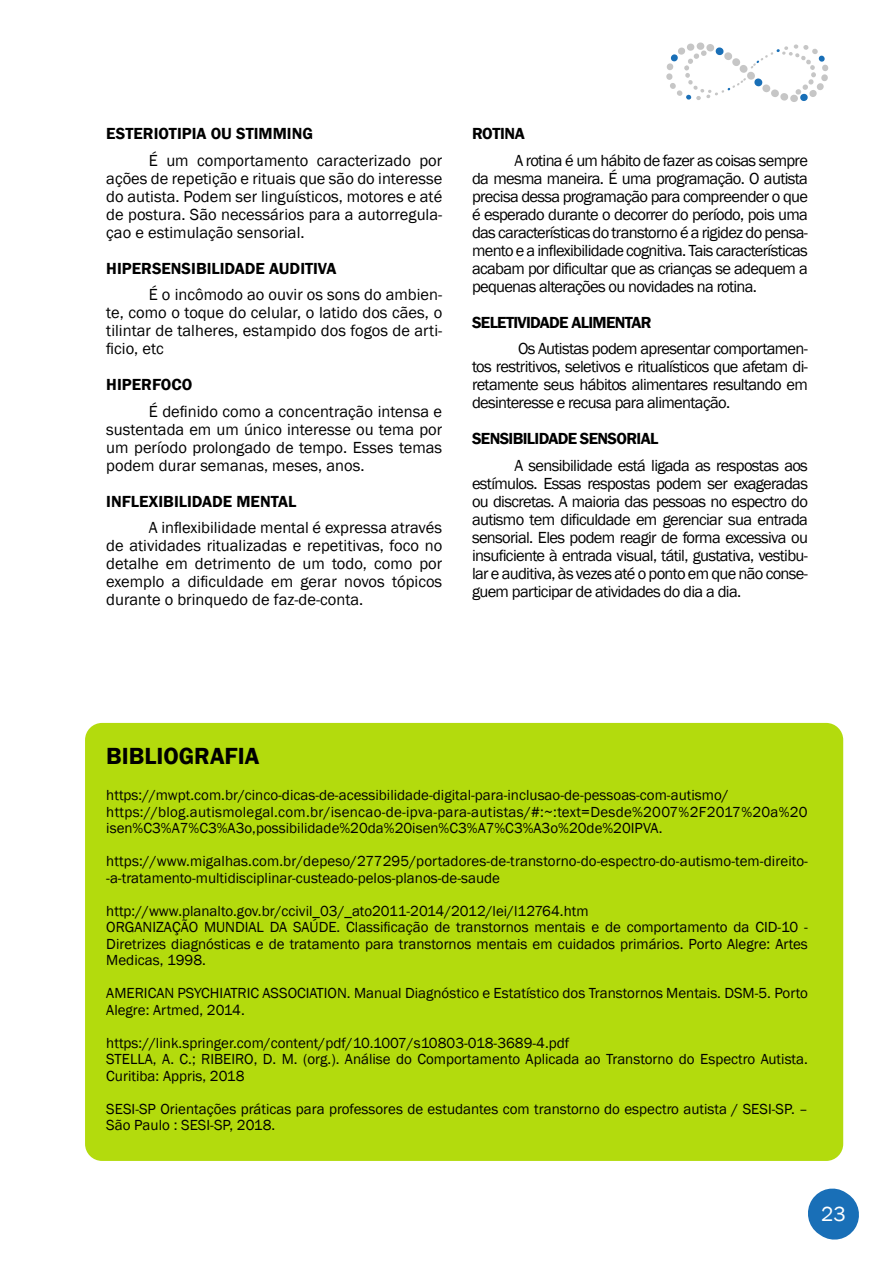
<style>
.page{position:relative;width:893px;height:1263px;background:#fff}
.page>*{position:absolute;margin:0;border:0;box-sizing:border-box;transform-origin:0 0}
.t1{font:600 24px "Franklin Gothic";color:#000}
.t2{font:21px "Franklin Gothic";color:#fff}
.t3{font:16.5px/18px "Franklin Gothic";color:#000;text-align:justify}
.t4{font:600 16.5px "Franklin Gothic";color:#000}
.t5{font:600 16.5px "Franklin Gothic";letter-spacing:-.04em;color:#000}
.t6{font:15px/16.5px "Franklin Gothic";color:#000}
</style>
<div class="page">
<div style="left:85px;top:723px;width:758px;height:438px;background:#b3db0d;border-radius:17px"></div>
<svg style="left:666px;top:42px;width:162px;height:60px"></svg>
<svg style="left:808px;top:1188px;width:51px;height:52px"></svg>
<p class="t4" style="left:106px;top:123px;width:208px">ESTERIOTIPIA OU STIMMING</p>
<p class="t3" style="left:106px;top:151px;width:337px;text-indent:43px">É um comportamento caracterizado por ações de repetição e rituais que são do interesse do autista. Podem ser linguísticos, motores e até de postura. São necessários para a autorregula&shy;çao e estimulação sensorial.</p>
<p class="t4" style="left:106px;top:258px;width:232px">HIPERSENSIBILIDADE AUDITIVA</p>
<p class="t3" style="left:106px;top:286px;width:337px;text-indent:43px">É o incômodo ao ouvir os sons do ambien&shy;te, como o toque do celular, o latido dos cães, o tilintar de talheres, estampido dos fogos de arti&shy;ficio, etc</p>
<p class="t4" style="left:106px;top:374px;width:88px">HIPERFOCO</p>
<p class="t3" style="left:106px;top:402px;width:337px;text-indent:43px">É definido como a concentração intensa e sustentada em um único interesse ou tema por um período prolongado de tempo. Esses temas podem durar semanas, meses, anos.</p>
<p class="t4" style="left:106px;top:491px;width:192px">INFLEXIBILIDADE MENTAL</p>
<p class="t3" style="left:106px;top:519px;width:337px;text-indent:43px">A inflexibilidade mental é expressa através de atividades ritualizadas e repetitivas, foco no detalhe em detrimento de um todo, como por exemplo a dificuldade em gerar novos tópicos durante o brinquedo de faz-de-conta.</p>
<p class="t4" style="left:472px;top:123px;width:54px">ROTINA</p>
<p class="t3" style="left:472px;top:151px;width:337px;text-indent:43px">A rotina é um hábito de fazer as coisas sempre da mesma maneira. É uma programação. O autista precisa dessa programação para compreender o que é esperado durante o decorrer do período, pois uma das características do transtorno é a rigidez do pensa&shy;mento e a inflexibilidade cognitiva. Tais características acabam por dificultar que as crianças se adequem a pequenas alterações ou novidades na rotina.</p>
<p class="t5" style="left:472px;top:312px;width:181px">SELETIVIDADE ALIMENTAR</p>
<p class="t3" style="left:472px;top:340px;width:337px;text-indent:46px">Os Autistas podem apresentar comportamen&shy;tos restritivos, seletivos e ritualísticos que afetam di&shy;retamente seus hábitos alimentares resultando em desinteresse e recusa para alimentação.</p>
<p class="t5" style="left:472px;top:428px;width:188px">SENSIBILIDADE SENSORIAL</p>
<p class="t3" style="left:472px;top:456px;width:337px;text-indent:43px">A sensibilidade está ligada as respostas aos estímulos. Essas respostas podem ser exageradas ou discretas. A maioria das pessoas no espectro do autismo tem dificuldade em gerenciar sua entrada sensorial. Eles podem reagir de forma excessiva ou insuficiente à entrada visual, tátil, gustativa, vestibu&shy;lar e auditiva, às vezes até o ponto em que não conse&shy;guem participar de atividades do dia a dia.</p>
<h1 class="t1" style="left:106px;top:741px;width:155px">BIBLIOGRAFIA</h1>
<p class="t6" style="left:106px;top:787px;width:703px">https://mwpt.com.br/cinco-dicas-de-acessibilidade-digital-para-inclusao-de-pessoas-com-autismo/ https://blog.autismolegal.com.br/isencao-de-ipva-para-autistas/#:~:text=Desde%2007%2F2017%20a%20 isen%C3%A7%C3%A3o,possibilidade%20da%20isen%C3%A7%C3%A3o%20de%20IPVA.</p>
<p class="t6" style="left:106px;top:853px;width:703px">https://www.migalhas.com.br/depeso/277295/portadores-de-transtorno-do-espectro-do-autismo-tem-direito--a-tratamento-multidisciplinar-custeado-pelos-planos-de-saude</p>
<p class="t6" style="left:106px;top:903px;width:703px">http://www.planalto.gov.br/ccivil_03/_ato2011-2014/2012/lei/l12764.htm<br>ORGANIZAÇÃO MUNDIAL DA SAÚDE. Classificação de transtornos mentais e de comportamento da CID-10 - Diretrizes diagnósticas e de tratamento para transtornos mentais em cuidados primários. Porto Alegre: Artes Medicas, 1998.</p>
<p class="t6" style="left:106px;top:985px;width:703px">AMERICAN PSYCHIATRIC ASSOCIATION. Manual Diagnóstico e Estatístico dos Transtornos Mentais. DSM-5. Porto<br>Alegre: Artmed, 2014.</p>
<p class="t6" style="left:106px;top:1035px;width:703px">https://link.springer.com/content/pdf/10.1007/s10803-018-3689-4.pdf<br>STELLA, A. C.; RIBEIRO, D. M. (org.). Análise do Comportamento Aplicada ao Transtorno do Espectro Autista.<br>Curitiba: Appris, 2018</p>
<p class="t6" style="left:106px;top:1101px;width:703px">SESI-SP Orientações práticas para professores de estudantes com transtorno do espectro autista / SESI-SP. –<br>São Paulo : SESI-SP, 2018.</p>
<p class="t2" style="left:821px;top:1201px;width:26px">23</p>
</div>
